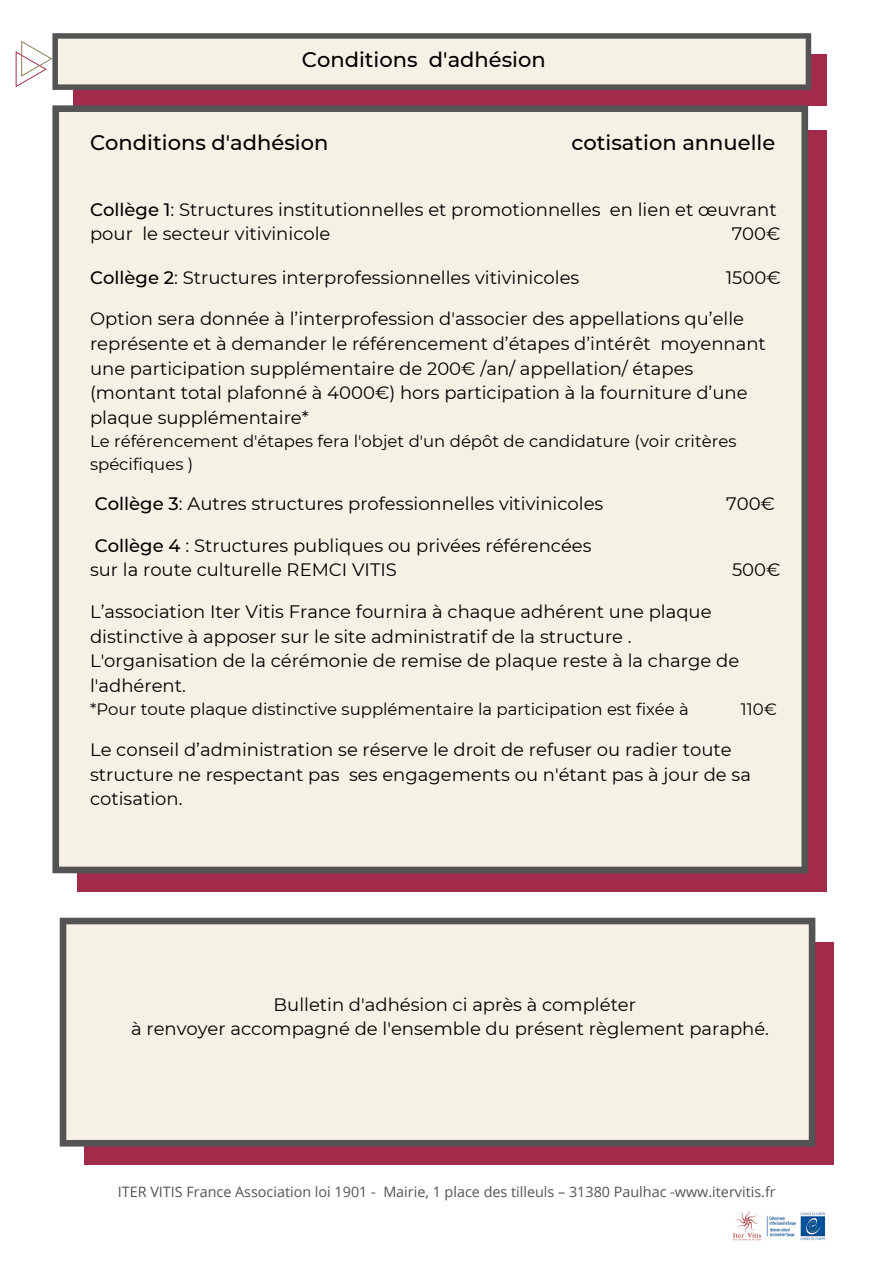
<style>
.page{position:relative;width:894px;height:1264px;background:#fff}
.page>*{position:absolute;margin:0;border:0;box-sizing:border-box;transform-origin:0 0}
.t1{font:500 21px "Montserrat";color:#000}
.t2{font:18px/24.8px "Montserrat";color:#000}
.t3{font:16.5px/22.5px "Montserrat";color:#000}
.t4{font:14.4px "Open Sans";color:#545454}
.s1{font-weight:500}
</style>
<div class="page">
<svg style="left:16px;top:33px;width:795px;height:90px;background:#cdb2b2"></svg>
<div style="left:78px;top:130px;width:748px;height:761px;background:linear-gradient(to right,#a22a4a,#a22a4a)"></div>
<div style="left:52px;top:105px;width:755px;height:768px;background:#f6f1e5"></div>
<div style="left:85px;top:942px;width:748px;height:223px;background:#a22a4a"></div>
<svg style="left:60px;top:917px;width:755px;height:229px;background:#eae5da"></svg>
<img style="left:733px;top:1209px;width:92px;height:31px">
<p class="t1" style="left:302px;top:47px;width:245px">Conditions d'adhésion</p>
<p class="t1" style="left:90px;top:130px;width:240px">Conditions d'adhésion</p>
<p class="t1" style="left:571px;top:130px;width:205px">cotisation annuelle</p>
<p class="t2" style="left:90px;top:197px;width:688px"><span class="s1">Collège 1</span>: Structures institutionnelles et promotionnelles en lien et œuvrant pour le secteur vitivinicole</p>
<p class="t2" style="left:731px;top:221px;width:50px">700€</p>
<h1 class="t2" style="left:90px;top:265px;width:490px"><span class="s1">Collège 2</span>: Structures interprofessionnelles vitivinicoles</h1>
<h1 class="t2" style="left:725px;top:265px;width:56px">1500€</h1>
<h1 class="t2" style="left:90px;top:306px;width:677px">Option sera donnée à l’interprofession d'associer des appellations qu’elle représente et à demander le référencement d’étapes d’intérêt moyennant une participation supplémentaire de 200€ /an/ appellation/ étapes (montant total plafonné à 4000€) hors participation à la fourniture d’une plaque supplémentaire*</h1>
<h1 class="t3" style="left:90px;top:430px;width:647px">Le référencement d'étapes fera l'objet d'un dépôt de candidature (voir critères spécifiques )</h1>
<h2 class="t2" style="left:95px;top:491px;width:510px"><span class="s1">Collège 3</span>: Autres structures professionnelles vitivinicoles</h2>
<h2 class="t2" style="left:726px;top:491px;width:50px">700€</h2>
<h2 class="t2" style="left:90px;top:533px;width:503px"><span class="s1">Collège 4</span> : Structures publiques ou privées référencées sur la route culturelle REMCI VITIS</h2>
<h2 class="t2" style="left:731px;top:557px;width:50px">500€</h2>
<h2 class="t2" style="left:90px;top:599px;width:650px">L’association Iter Vitis France fournira à chaque adhérent une plaque distinctive à apposer sur le site administratif de la structure .<br>L'organisation de la cérémonie de remise de plaque reste à la charge de l'adhérent.</h2>
<h2 class="t3" style="left:90px;top:698px;width:600px">*Pour toute plaque distinctive supplémentaire la participation est fixée à</h2>
<h2 class="t3" style="left:740px;top:698px;width:38px">110€</h2>
<h2 class="t2" style="left:90px;top:737px;width:662px">Le conseil d’administration se réserve le droit de refuser ou radier toute structure ne respectant pas ses engagements ou n'étant pas à jour de sa cotisation.</h2>
<h2 class="t2" style="left:131px;top:991px;width:639px;text-align:center">Bulletin d'adhésion ci après à compléter<br>à renvoyer accompagné de l'ensemble du présent règlement paraphé.</h2>
<h2 class="t4" style="left:118px;top:1181px;width:659px">ITER VITIS France Association loi 1901 - Mairie, 1 place des tilleuls – 31380 Paulhac -www.itervitis.fr</h2>
</div>
